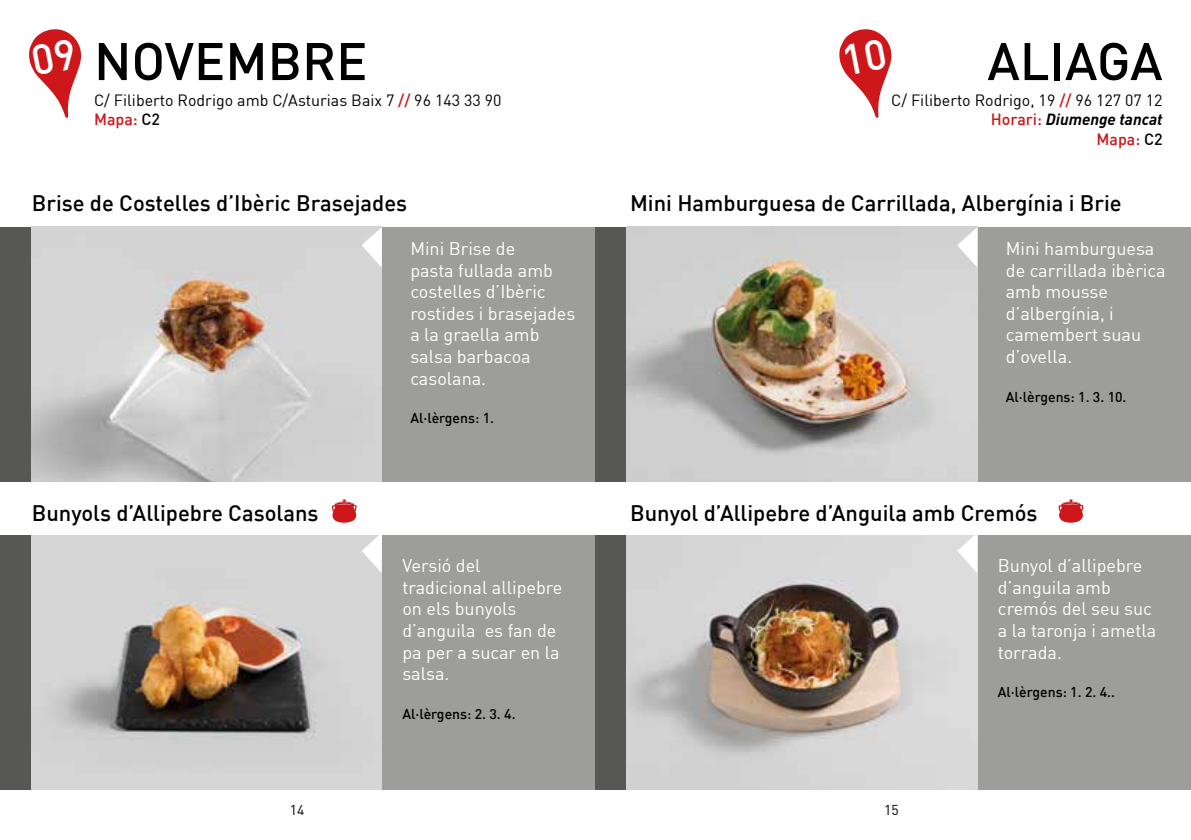
<style>
.page{position:relative;width:1191px;height:840px;background:#fff}
.page>*{position:absolute;margin:0;border:0;box-sizing:border-box;transform-origin:0 0}
.t1{font:500 52px "DIN";color:#000}
.t2{font:500 22px "DIN";color:#000}
.t3{font:18px/21.6px "DIN";color:#fff}
.t4{font:16px/19.2px "DIN";color:#000}
.t5{font:500 14px "DIN";color:#000}
.t6{font:14px "DIN";color:#000}
.s1{font-weight:500;color:#cd171a}
.s2{font-weight:500}
.s3{font-weight:700;font-style:italic}
</style>
<div class="page">
<div style="left:0;top:227px;width:32px;height:254px;background:#575756"></div>
<div style="left:0;top:535px;width:32px;height:254px;background:#575756"></div>
<div style="left:381px;top:227px;width:214px;height:254px;background:#9d9d9c"></div>
<div style="left:381px;top:535px;width:214px;height:254px;background:#9d9d9c"></div>
<img style="left:31px;top:227px;width:351px;height:254px">
<img style="left:31px;top:535px;width:351px;height:254px">
<svg style="left:332px;top:499px;width:25px;height:23px"></svg>
<svg style="left:362px;top:227px;width:20px;height:40px"></svg>
<svg style="left:362px;top:535px;width:20px;height:37px"></svg>
<div style="left:595px;top:227px;width:32px;height:254px;background:#575756"></div>
<div style="left:595px;top:535px;width:32px;height:254px;background:#575756"></div>
<div style="left:976px;top:227px;width:215px;height:254px;background:#9d9d9c"></div>
<div style="left:976px;top:535px;width:215px;height:254px;background:#9d9d9c"></div>
<img style="left:626px;top:227px;width:351px;height:254px">
<img style="left:626px;top:535px;width:351px;height:254px">
<svg style="left:1058px;top:499px;width:25px;height:23px"></svg>
<svg style="left:957px;top:227px;width:20px;height:40px"></svg>
<svg style="left:957px;top:535px;width:20px;height:37px"></svg>
<svg style="left:29px;top:29px;width:53px;height:89px"></svg>
<svg style="left:839px;top:29px;width:53px;height:89px"></svg>
<h1 class="t1" style="left:94px;top:28px;width:275px">NOVEMBRE</h1>
<p class="t4" style="left:94px;top:90px;width:409px">C/ Filiberto Rodrigo amb C/Asturias Baix 7 <span class="s1">//</span> 96 143 33 90<br><span class="s1">Mapa:</span> <span class="s2">C2</span></p>
<p class="t2" style="left:32px;top:189px;width:377px">Brise de Costelles d’Ibèric Brasejades</p>
<p class="t2" style="left:32px;top:498px;width:288px">Bunyols d’Allipebre Casolans</p>
<p class="t3" style="left:410px;top:237px;width:167px">Mini Brise de<br>pasta fullada amb costelles d’Ibèric rostides i brasejades a la graella amb salsa barbacoa casolana.</p>
<p class="t5" style="left:410px;top:409px;width:85px">Al·lèrgens: 1.</p>
<p class="t3" style="left:402px;top:554px;width:161px">Versió del tradicional allipebre on els bunyols d’anguila es fan de pa per a sucar en la salsa.</p>
<p class="t5" style="left:402px;top:704px;width:115px">Al·lèrgens: 2. 3. 4.</p>
<h1 class="t1" style="left:987px;top:28px;width:177px">ALIAGA</h1>
<p class="t4" style="left:891px;top:90px;width:273px;text-align:right">C/ Filiberto Rodrigo, 19 <span class="s1">//</span> 96 127 07 12<br><span class="s1">Horari:</span> <span class="s3">Diumenge tancat<br></span><span class="s1">Mapa:</span> <span class="s2">C2</span></p>
<p class="t2" style="left:630px;top:189px;width:493px">Mini Hamburguesa de Carrillada, Albergínia i Brie</p>
<p class="t3" style="left:1005px;top:237px;width:161px">Mini hamburguesa de carrillada ibèrica amb mousse d’albergínia, i camembert suau d’ovella.</p>
<p class="t5" style="left:1005px;top:387px;width:122px">Al·lèrgens: 1. 3. 10.</p>
<p class="t2" style="left:630px;top:498px;width:409px">Bunyol d’Allipebre d’Anguila amb Cremós</p>
<p class="t3" style="left:998px;top:554px;width:160px">Bunyol d’allipebre d’anguila amb cremós del seu suc a la taronja i ametla torrada.</p>
<p class="t5" style="left:998px;top:682px;width:119px">Al·lèrgens: 1. 2. 4..</p>
<p class="t6" style="left:290px;top:801px;width:16px">14</p>
<p class="t6" style="left:884px;top:801px;width:16px">15</p>
</div>
